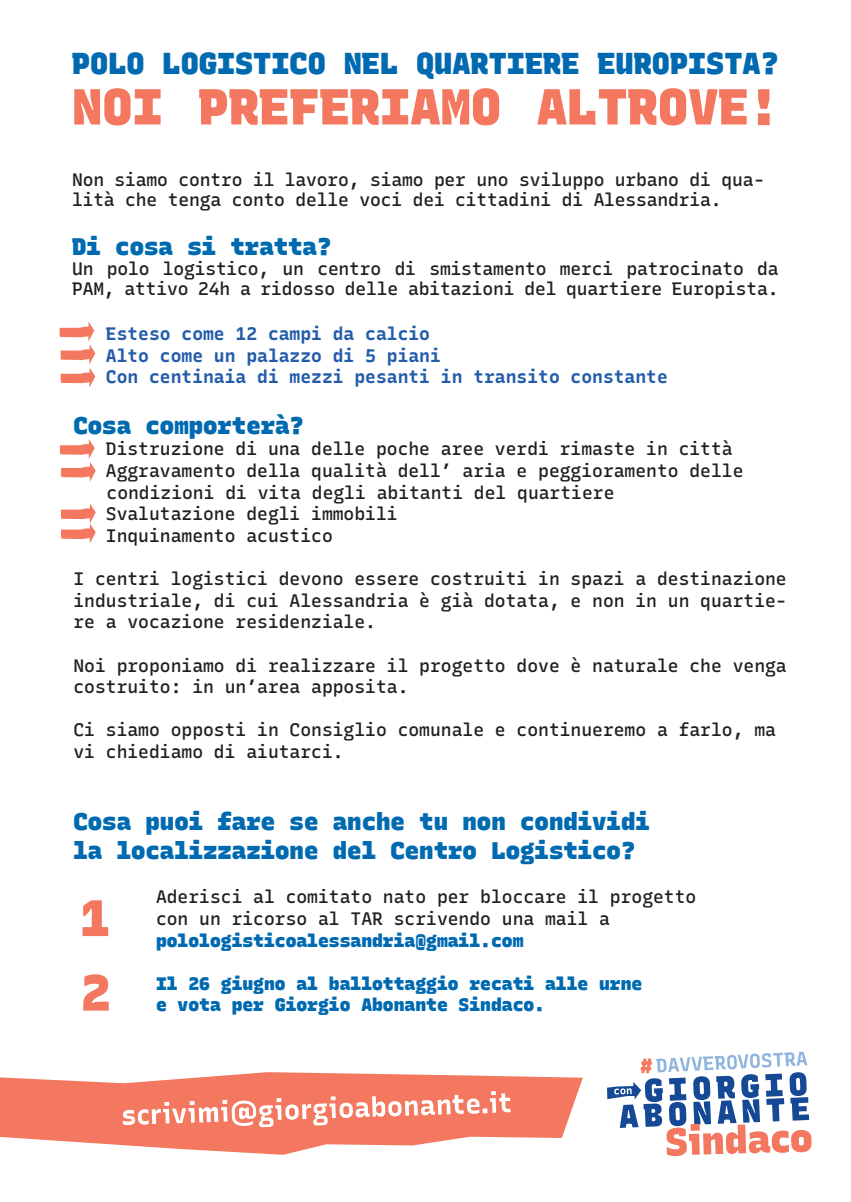
<style>
.page{position:relative;width:851px;height:1202px;background:#fff}
.page>*{position:absolute;margin:0;border:0;box-sizing:border-box;transform-origin:0 0}
.t1{font:300 50.4px/74.6px "Recursive Sans Linear";color:#f3785f}
.t2{font:300 30.2px "Recursive Sans Linear";color:#006ab1}
.t3{font:300 24px/28.8px "Recursive Sans Linear";color:#006ab1}
.t4{font:300 18px/21.6px "Recursive Sans Linear";color:#231f20}
.t5{font:300 18px/21.6px "Recursive Sans Linear";color:#006ab1}
.t6{font:300 18px/21.6px "Recursive Sans Linear";color:#235caa}
.s1{color:#fff}
</style>
<div class="page">
<svg style="left:0;top:1072px;width:582px;height:83px;fill:#f3785f"></svg>
<svg style="left:60px;top:322px;width:35px;height:66px"></svg>
<svg style="left:60px;top:439px;width:36px;height:43px"></svg>
<svg style="left:61px;top:504px;width:35px;height:39px"></svg>
<svg style="left:607px;top:1052px;width:204px;height:104px"></svg>
<svg style="left:123px;top:1091px;width:387px;height:36px"></svg>
<h2 class="t2" style="left:72px;top:40px;width:708px">POLO LOGISTICO NEL QUARTIERE EUROPISTA?</h2>
<h1 class="t1" style="left:72px;top:67px;width:708px">NOI PREFERIAMO ALTROVE!</h1>
<p class="t4" style="left:72px;top:169px;width:694px;line-height:20px">Non siamo contro il lavoro, siamo per uno sviluppo urbano di qua&shy;lità che tenga conto delle voci dei cittadini di Alessandria.</p>
<h3 class="t3" style="left:72px;top:231px;width:261px">Di cosa si tratta?</h3>
<p class="t4" style="left:72px;top:257px;width:707px;line-height:20px">Un polo logistico, un centro di smistamento merci patrocinato da<br>PAM, attivo 24h a ridosso delle abitazioni del quartiere Europista.</p>
<p class="t6" style="left:106px;top:322px;width:563px">Esteso come 12 campi da calcio<br>Alto come un palazzo di 5 piani<br>Con centinaia di mezzi pesanti in transito constante</p>
<h3 class="t3" style="left:73px;top:410px;width:232px">Cosa comporterà?</h3>
<p class="t4" style="left:106px;top:437px;width:628px">Distruzione di una delle poche aree verdi rimaste in città</p>
<p class="t4" style="left:106px;top:459px;width:639px">Aggravamento della qualità dell’ aria e peggioramento delle</p>
<p class="t4" style="left:73px;top:481px;width:542px"><span class="s1">___</span>condizioni di vita degli abitanti del quartiere</p>
<p class="t4" style="left:106px;top:502px;width:293px">Svalutazione degli immobili</p>
<p class="t4" style="left:106px;top:524px;width:228px">Inquinamento acustico</p>
<p class="t4" style="left:73px;top:567px;width:714px;text-align:justify">I centri logistici devono essere costruiti in spazi a destinazione industriale, di cui Alessandria è già dotata, e non in un quartie&shy;re a vocazione residenziale.</p>
<p class="t4" style="left:73px;top:653px;width:714px">Noi proponiamo di realizzare il progetto dove è naturale che venga costruito: in un’area apposita.</p>
<p class="t4" style="left:73px;top:718px;width:703px">Ci siamo opposti in Consiglio comunale e continueremo a farlo, ma vi chiediamo di aiutarci.</p>
<h3 class="t3" style="left:73px;top:806px;width:578px">Cosa puoi fare se anche tu non condividi la localizzazione del Centro Logistico?</h3>
<h1 class="t1" style="left:80px;top:879px;width:32px">1<br>2</h1>
<p class="t4" style="left:156px;top:885px;width:542px">Aderisci al comitato nato per bloccare il progetto con un ricorso al TAR scrivendo una mail a</p>
<p class="t5" style="left:156px;top:929px;width:369px">polologisticoalessandria@gmail.com</p>
<p class="t5" style="left:156px;top:972px;width:488px">Il 26 giugno al ballottaggio recati alle urne e vota per Giorgio Abonante Sindaco.</p>
</div>
